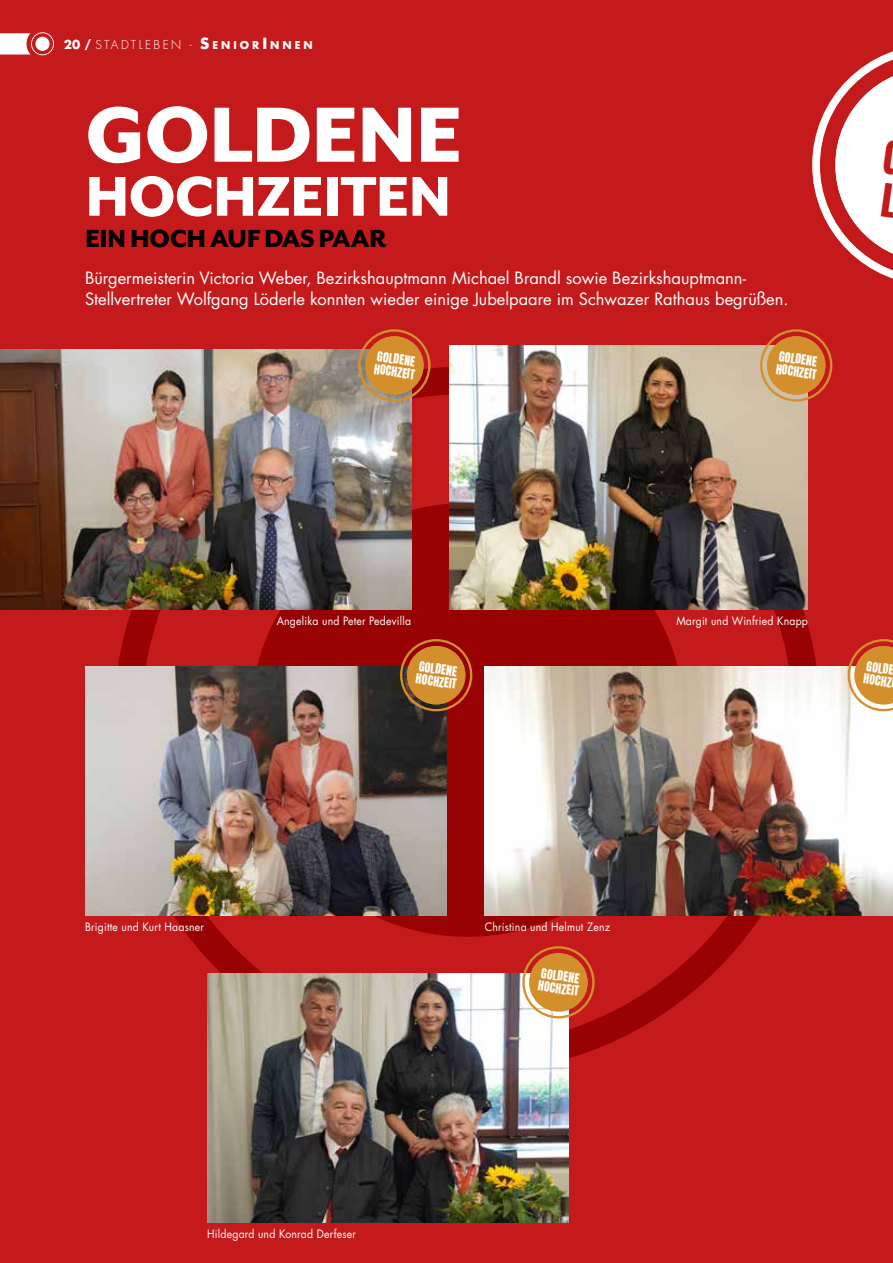
<style>
.page{position:relative;width:893px;height:1263px;background:#c51a1b}
.page>*{position:absolute;margin:0;border:0;box-sizing:border-box;transform-origin:0 0}
.t1{font:800 90px "Mr Eaves San OT";letter-spacing:-.02em;color:#fff}
.t2{font:800 64.5px "Mr Eaves San OT";letter-spacing:-.02em;color:#fff}
.t3{font:800 28.5px "Mr Eaves San OT";letter-spacing:-.02em;color:#000}
.t4{font:16.5px/21px "Futura LT Pro";color:#fff}
.t5{font:300 12px "Futura LT Pro";letter-spacing:.2em;color:#fff}
.t6{font:11.85px/12.6px "Anton";color:#fff}
.t7{font:11.25px "Futura LT Pro";letter-spacing:.02em;color:#fff;scale:.93 1}
.s1{font-weight:700}
.s2{font-weight:700;font-size:15px}
.s3{font-weight:700;font-size:10.5px}
</style>
<div class="page">
<svg style="left:114px;top:367px;width:707px;height:691px"></svg>
<img style="left:0;top:349px;width:411px;height:260px">
<img style="left:449px;top:345px;width:359px;height:264px">
<img style="left:85px;top:666px;width:361px;height:249px">
<img style="left:485px;top:666px;width:408px;height:249px">
<div style="left:365px;top:336px;width:59px;height:59px;background:#d48f2d;border-radius:50%"></div>
<div style="left:358px;top:329px;width:73px;height:73px;border:2px solid #d48f2d;border-radius:50%"></div>
<div style="left:365px;top:336px;width:59px;height:59px;border:7px solid #d48f2d;border-radius:50%"></div>
<div style="left:767px;top:336px;width:58px;height:59px;background:#d48f2d;border-radius:50%"></div>
<div style="left:760px;top:329px;width:72px;height:73px;border:2px solid #d48f2d;border-radius:50%"></div>
<div style="left:767px;top:336px;width:58px;height:59px;border:7px solid #d48f2d;border-radius:50%"></div>
<div style="left:407px;top:646px;width:58px;height:58px;background:#d48f2d;border-radius:50%"></div>
<div style="left:400px;top:639px;width:72px;height:72px;border:2px solid #d48f2d;border-radius:50%"></div>
<div style="left:407px;top:646px;width:58px;height:58px;border:7px solid #d48f2d;border-radius:50%"></div>
<svg style="left:848px;top:639px;width:45px;height:72px;background:#d78f4c"></svg>
<img style="left:207px;top:973px;width:362px;height:249px">
<div style="left:529px;top:953px;width:59px;height:58px;background:#d48f2d;border-radius:50%"></div>
<div style="left:522px;top:946px;width:73px;height:72px;border:2px solid #d48f2d;border-radius:50%"></div>
<div style="left:529px;top:953px;width:59px;height:58px;border:7px solid #d48f2d;border-radius:50%"></div>
<svg style="left:0;top:32px;width:54px;height:23px"></svg>
<svg style="left:812px;top:51px;width:81px;height:228px"></svg>
<p class="t5" style="left:64px;top:37px;width:250px"><span class="s1">20 /</span> STADTLEBEN - <span class="s2">S</span><span class="s3">ENIOR</span><span class="s2">I</span> <span class="s3">NNEN</span></p>
<h1 class="t1" style="left:85px;top:83px;width:379px">GOLDENE</h1>
<h2 class="t2" style="left:85px;top:159px;width:368px">HOCHZEITEN</h2>
<h3 class="t3" style="left:85px;top:222px;width:303px">EIN HOCH AUF DAS PAAR</h3>
<p class="t4" style="left:85px;top:267px;width:705px">Bürgermeisterin Victoria Weber, Bezirkshauptmann Michael Brandl sowie Bezirkshauptmann-<br>Stellvertreter Wolfgang Löderle konnten wieder einige Jubelpaare im Schwazer Rathaus begrüßen.</p>
<p class="t6" style="left:377px;top:351px;width:42px;rotate:8deg">GOLDENE<br>HOCHZEIT</p>
<p class="t6" style="left:778px;top:351px;width:42px;rotate:8deg">GOLDENE<br>HOCHZEIT</p>
<p class="t7" style="left:277px;top:613px;width:146px">Angelika und Peter Pedevilla</p>
<p class="t7" style="left:676px;top:613px;width:143px">Margit und Winfried Knapp</p>
<p class="t6" style="left:418px;top:660px;width:42px;rotate:8deg">GOLDENE<br>HOCHZEIT</p>
<p class="t6" style="left:866px;top:660px;width:30px;rotate:8deg">GOLDE<br>HOCHZ</p>
<p class="t7" style="left:85px;top:919px;width:129px">Brigitte und Kurt Haasner</p>
<p class="t7" style="left:485px;top:919px;width:136px">Christina und Helmut Zenz</p>
<p class="t7" style="left:207px;top:1226px;width:161px">Hildegard und Konrad Derfeser</p>
<p class="t6" style="left:541px;top:967px;width:42px;rotate:8deg">GOLDENE<br>HOCHZEIT</p>
</div>
